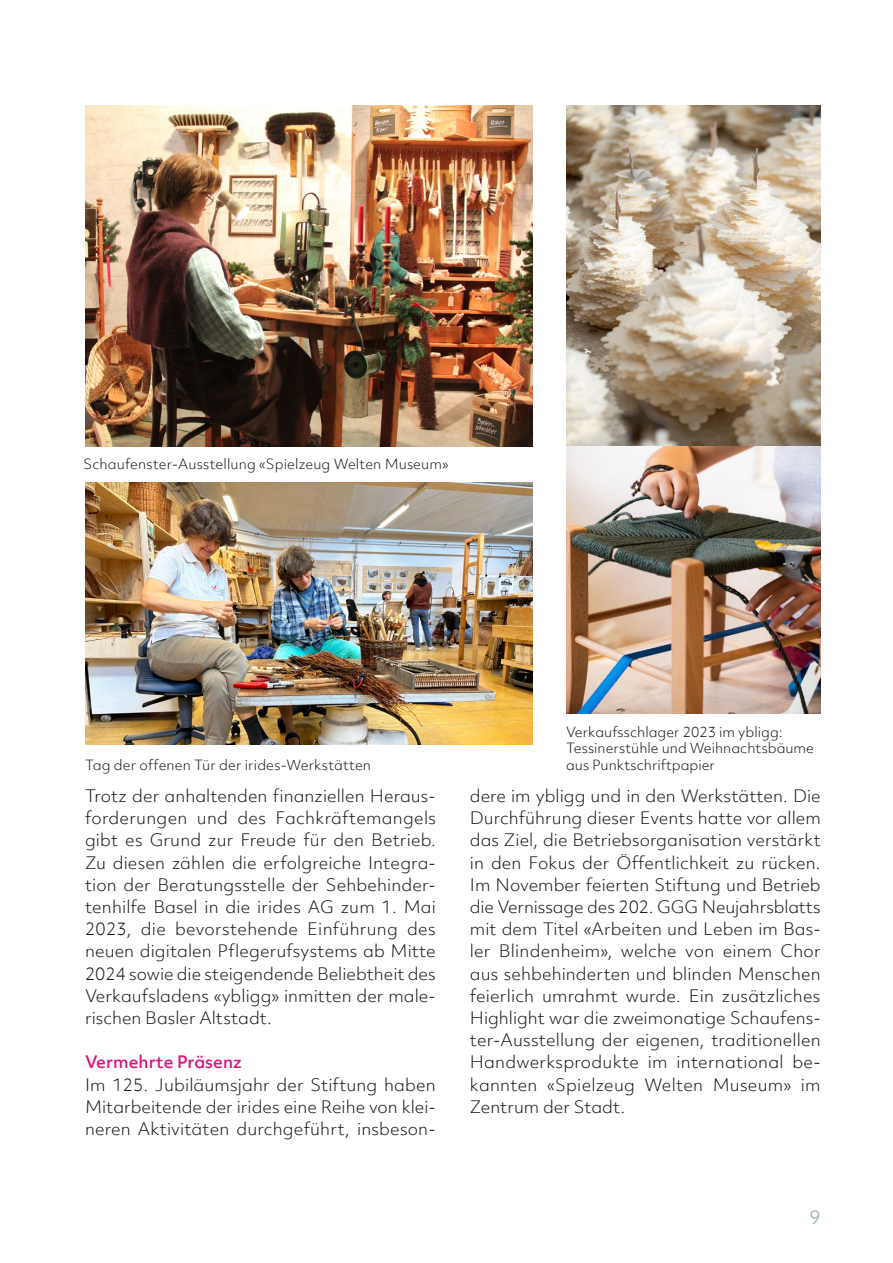
<style>
.page{position:relative;width:893px;height:1263px;background:#fff}
.page>*{position:absolute;margin:0;border:0;box-sizing:border-box;transform-origin:0 0}
.t1{font:18px "Objektiv Mk 2";color:#a4b8c1}
.Lauftext_block_1__Absatz{font:300 16.5px/22.2px "Objektiv Mk 2";letter-spacing:.005em;color:#1a1a1a;text-align:justify}
.Subheadline{font:500 16.5px "Objektiv Mk 2";color:#d7157e}
.Legenden-Text{font:300 13.5px/16.5px "Objektiv Mk 2";color:#1a1a1a}
</style>
<div class="page">
<img style="left:85px;top:105px;width:447px;height:342px">
<img style="left:566px;top:105px;width:255px;height:608px">
<img style="left:85px;top:483px;width:447px;height:262px">
<p class="Legenden-Text" style="left:83px;top:456px;width:367px">Schaufenster-Ausstellung «Spielzeug Welten Museum»</p>
<p class="Legenden-Text" style="left:566px;top:723px;width:249px">Verkaufsschlager 2023 im ybligg:<br>Tessinerstühle und Weihnachtsbäume</p>
<p class="Legenden-Text" style="left:85px;top:756px;width:288px">Tag der offenen Tür der irides-Werkstätten</p>
<p class="Legenden-Text" style="left:566px;top:756px;width:150px">aus Punktschriftpapier</p>
<p class="Lauftext_block_1__Absatz" style="left:85px;top:785px;width:352px">Trotz der anhaltenden finanziellen Heraus&shy;forderungen und des Fachkräftemangels gibt es Grund zur Freude für den Betrieb.<br>Zu diesen zählen die erfolgreiche Integra&shy;tion der Beratungsstelle der Sehbehinder&shy;tenhilfe Basel in die irides AG zum 1. Mai 2023, die bevorstehende Einführung des neuen digitalen Pflegerufsystems ab Mitte 2024 sowie die steigendende Beliebtheit des Verkaufsladens «ybligg» inmitten der male&shy;rischen Basler Altstadt.</p>
<p class="Subheadline" style="left:85px;top:1051px;width:158px">Vermehrte Präsenz</p>
<p class="Lauftext_block_1__Absatz" style="left:85px;top:1073px;width:352px">Im 125. Jubiläumsjahr der Stiftung haben Mitarbeitende der irides eine Reihe von klei&shy;neren Aktivitäten durchgeführt, insbeson-</p>
<p class="Lauftext_block_1__Absatz" style="left:470px;top:785px;width:352px">dere im ybligg und in den Werkstätten. Die Durchführung dieser Events hatte vor allem das Ziel, die Betriebsorganisation verstärkt in den Fokus der Öffentlichkeit zu rücken.<br>Im November feierten Stiftung und Betrieb die Vernissage des 202. GGG Neujahrsblatts mit dem Titel «Arbeiten und Leben im Bas&shy;ler Blindenheim», welche von einem Chor aus sehbehinderten und blinden Menschen feierlich umrahmt wurde. Ein zusätzliches Highlight war die zweimonatige Schaufens&shy;ter-Ausstellung der eigenen, traditionellen Handwerksprodukte im international be&shy;kannten «Spielzeug Welten Museum» im Zentrum der Stadt.</p>
<p class="t1" style="left:809px;top:1205px;width:13px">9</p>
</div>
